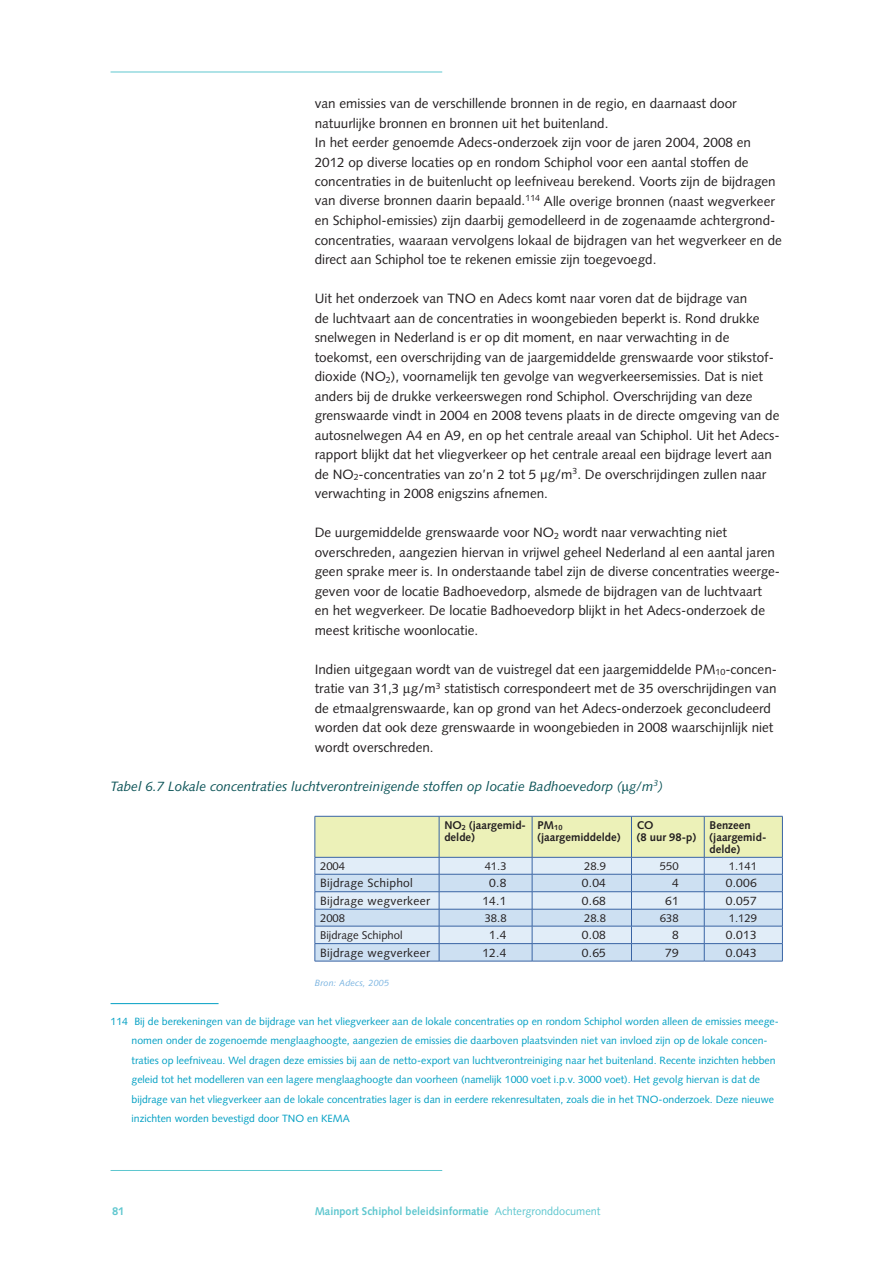
<style>
.page{position:relative;width:893px;height:1263px;background:#fff}
.page>*{position:absolute;margin:0;border:0;box-sizing:border-box;transform-origin:0 0}
.t1{font:13.5px/19.5px "Syntax";color:#231f20}
.t2{font:italic 13.5px "Syntax";color:#0a5256}
.t3{font:12px "Syntax";letter-spacing:.025em;color:#231f20}
.t4{font:700 11.25px/12px "Syntax";color:#231f20}
.t5{font:11.25px "Syntax";color:#231f20}
.t6{font:700 11.25px "Syntax";color:#5fc7cf}
.t7{font:10.5px/19.5px "Syntax";color:#009fc3}
.t8{font:italic 9px "Syntax";letter-spacing:.02em;color:#77b2e0}
.s1{font-weight:400}
</style>
<div class="page">
<hr style="left:111px;top:72px;width:331px;height:1px;background:#5fc7cf">
<hr style="left:111px;top:1170px;width:331px;height:1px;background:#5fc7cf">
<svg style="left:315px;top:816px;width:468px;height:145px;background:#d1e0de"></svg>
<hr style="left:315px;top:961px;width:124px;height:1px;background:#3964a4">
<hr style="left:439px;top:961px;width:93px;height:1px;background:#3964a4">
<hr style="left:532px;top:961px;width:99px;height:1px;background:#3964a4">
<hr style="left:631px;top:961px;width:73px;height:1px;background:#3964a4">
<hr style="left:704px;top:961px;width:79px;height:1px;background:#3964a4">
<hr style="left:111px;top:1003px;width:108px;height:1px;background:#009fc3">
<p class="t1" style="left:315px;top:94px;width:469px">van emissies van de verschillende bronnen in de regio, en daarnaast door natuurlijke bronnen en bronnen uit het buitenland.<br>In het eerder genoemde Adecs-onderzoek zijn voor de jaren 2004, 2008 en 2012 op diverse locaties op en rondom Schiphol voor een aantal stoffen de concentraties in de buitenlucht op leefniveau berekend. Voorts zijn de bijdragen van diverse bronnen daarin bepaald.<sup>114</sup> Alle overige bronnen (naast wegverkeer en Schiphol-emissies) zijn daarbij gemodelleerd in de zogenaamde achtergrond&shy;concentraties, waaraan vervolgens lokaal de bijdragen van het wegverkeer en de direct aan Schiphol toe te rekenen emissie zijn toegevoegd.</p>
<p class="t1" style="left:315px;top:289px;width:466px">Uit het onderzoek van TNO en Adecs komt naar voren dat de bijdrage van<br>de luchtvaart aan de concentraties in woongebieden beperkt is. Rond drukke snelwegen in Nederland is er op dit moment, en naar verwachting in de toekomst, een overschrijding van de jaargemiddelde grenswaarde voor stikstof&shy;dioxide (NO<sub>2</sub>), voornamelijk ten gevolge van wegverkeersemissies. Dat is niet anders bij de drukke verkeerswegen rond Schiphol. Overschrijding van deze grenswaarde vindt in 2004 en 2008 tevens plaats in de directe omgeving van de autosnelwegen A4 en A9, en op het centrale areaal van Schiphol. Uit het Adecs&shy;rapport blijkt dat het vliegverkeer op het centrale areaal een bijdrage levert aan de NO<sub>2</sub>-concentraties van zo’n 2 tot 5 µg/m<sup>3</sup>. De overschrijdingen zullen naar verwachting in 2008 enigszins afnemen.</p>
<p class="t1" style="left:315px;top:523px;width:467px">De uurgemiddelde grenswaarde voor NO<sub>2</sub> wordt naar verwachting niet overschreden, aangezien hiervan in vrijwel geheel Nederland al een aantal jaren geen sprake meer is. In onderstaande tabel zijn de diverse concentraties weerge&shy;geven voor de locatie Badhoevedorp, alsmede de bijdragen van de luchtvaart<br>en het wegverkeer. De locatie Badhoevedorp blijkt in het Adecs-onderzoek de meest kritische woonlocatie.</p>
<p class="t1" style="left:315px;top:659px;width:464px">Indien uitgegaan wordt van de vuistregel dat een jaargemiddelde PM<sub>10</sub>-concen&shy;tratie van 31,3 g/m<sup>3</sup> statistisch correspondeert met de 35 overschrijdingen van de etmaalgrenswaarde, kan op grond van het Adecs-onderzoek geconcludeerd worden dat ook deze grenswaarde in woongebieden in 2008 waarschijnlijk niet wordt overschreden.</p>
<p class="t2" style="left:111px;top:778px;width:554px">Tabel 6.7 Lokale concentraties luchtverontreinigende stoffen op locatie Badhoevedorp ( g/m<sup>3</sup>)</p>
<p class="t4" style="left:444px;top:819px;width:83px">NO<sub>2</sub> (jaargemid&shy;delde)</p>
<p class="t4" style="left:537px;top:819px;width:85px">PM<sub>1</sub> <sub>0 </sub>(jaargemiddelde)</p>
<p class="t4" style="left:637px;top:819px;width:61px">CO<br>(8 uur 98-p)</p>
<p class="t4" style="left:709px;top:819px;width:58px">Benzeen (jaargemid&shy;delde)</p>
<p class="t5" style="left:320px;top:859px;width:27px">2004</p>
<p class="t5" style="left:485px;top:859px;width:23px">41.3</p>
<p class="t5" style="left:584px;top:859px;width:23px">28.9</p>
<p class="t5" style="left:660px;top:859px;width:20px">550</p>
<p class="t5" style="left:729px;top:859px;width:30px">1.141</p>
<p class="t3" style="left:320px;top:876px;width:94px">Bijdrage Schiphol</p>
<p class="t3" style="left:489px;top:876px;width:19px">0.8</p>
<p class="t3" style="left:582px;top:876px;width:26px">0.04</p>
<p class="t3" style="left:672px;top:876px;width:8px">4</p>
<p class="t3" style="left:726px;top:876px;width:33px">0.006</p>
<p class="t3" style="left:320px;top:894px;width:112px">Bijdrage wegverkeer</p>
<p class="t3" style="left:482px;top:894px;width:26px">14.1</p>
<p class="t3" style="left:582px;top:894px;width:26px">0.68</p>
<p class="t3" style="left:665px;top:894px;width:15px">61</p>
<p class="t3" style="left:726px;top:894px;width:33px">0.057</p>
<p class="t5" style="left:320px;top:911px;width:27px">2008</p>
<p class="t5" style="left:485px;top:911px;width:23px">38.8</p>
<p class="t5" style="left:584px;top:911px;width:23px">28.8</p>
<p class="t5" style="left:660px;top:911px;width:20px">638</p>
<p class="t5" style="left:729px;top:911px;width:30px">1.129</p>
<p class="t5" style="left:320px;top:928px;width:84px">Bijdrage Schiphol</p>
<p class="t3" style="left:489px;top:928px;width:19px">1.4</p>
<p class="t3" style="left:582px;top:928px;width:26px">0.08</p>
<p class="t3" style="left:672px;top:928px;width:8px">8</p>
<p class="t3" style="left:726px;top:928px;width:33px">0.013</p>
<p class="t3" style="left:320px;top:945px;width:112px">Bijdrage wegverkeer</p>
<p class="t3" style="left:482px;top:945px;width:26px">12.4</p>
<p class="t3" style="left:582px;top:945px;width:26px">0.65</p>
<p class="t3" style="left:665px;top:945px;width:15px">79</p>
<p class="t3" style="left:726px;top:945px;width:33px">0.043</p>
<p class="t8" style="left:315px;top:977px;width:76px">Bron: Adecs, 2005</p>
<p class="t7" style="left:132px;top:1011px;width:649px;text-indent:-21px">114 Bij de berekeningen van de bijdrage van het vliegverkeer aan de lokale concentraties op en rondom Schiphol worden alleen de emissies meege&shy;nomen onder de zogenoemde menglaaghoogte, aangezien de emissies die daarboven plaatsvinden niet van invloed zijn op de lokale concen&shy;traties op leefniveau. Wel dragen deze emissies bij aan de netto-export van luchtverontreiniging naar het buitenland. Recente inzichten hebben geleid tot het modelleren van een lagere menglaaghoogte dan voorheen (namelijk 1000 voet i.p.v. 3000 voet). Het gevolg hiervan is dat de bijdrage van het vliegverkeer aan de lokale concentraties lager is dan in eerdere rekenresultaten, zoals die in het TNO-onderzoek. Deze nieuwe inzichten worden bevestigd door TNO en KEMA</p>
<p class="t6" style="left:112px;top:1204px;width:12px">81</p>
<p class="t6" style="left:315px;top:1204px;width:287px">Mainport Schiphol beleidsinformatie <span class="s1">Achtergronddocument</span></p>
</div>
